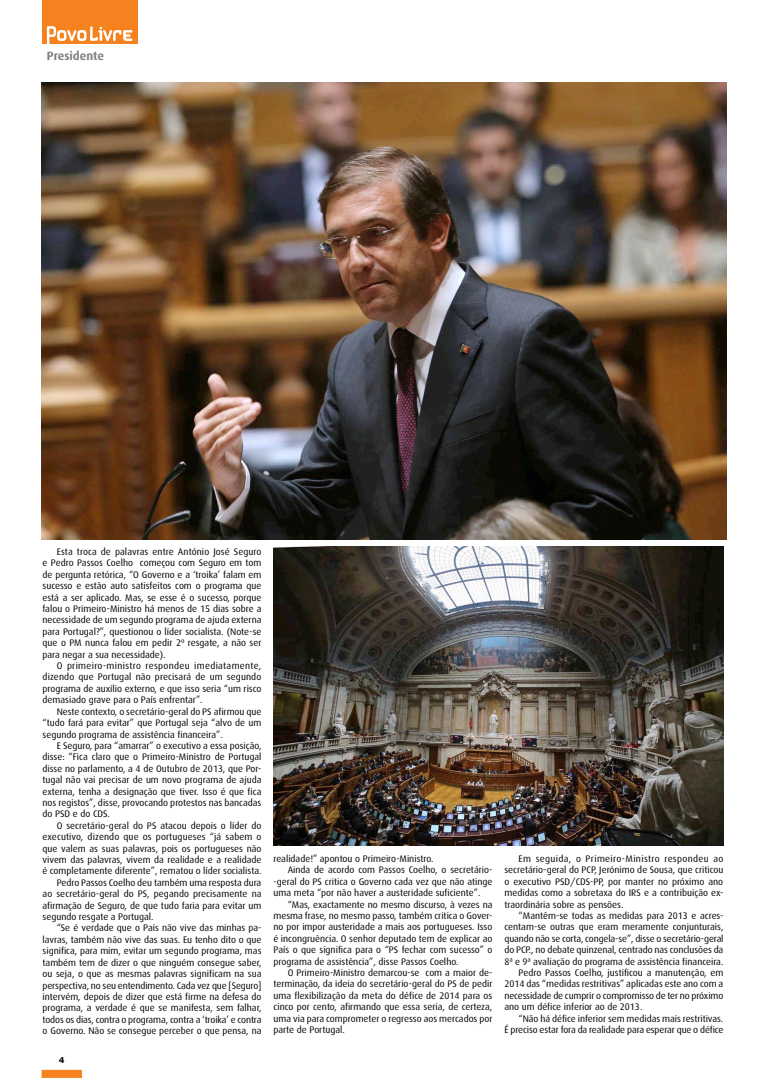
<style>
.page{position:relative;width:766px;height:1078px;background:#fff}
.page>*{position:absolute;margin:0;border:0;box-sizing:border-box;transform-origin:0 0}
.t1{font:700 12px "Dax";color:#808184}
.t2{font:9.5px/11.4px "Dax";color:#000;text-align:justify}
.t3{font:700 8px "Verdana";color:#000}
</style>
<div class="page">
<div style="left:42px;top:1069px;width:40px;height:8px;background:#f5821f;border:1px solid #f5821f"></div>
<div style="left:43px;top:0;width:95px;height:44px;background:#f5821f"></div>
<svg style="left:47px;top:26px;width:85px;height:18px"></svg>
<img style="left:273px;top:546px;width:450px;height:299px">
<img style="left:42px;top:83px;width:684px;height:456px">
<p class="t1" style="left:47px;top:49px;width:59px">Presidente</p>
<p class="t2" style="left:43px;top:546px;width:220px;text-indent:14px">Esta troca de palavras entre António José Seguro e Pedro Passos Coelho começou com Seguro em tom de pergunta retórica, “O Governo e a ‘troika’ falam em sucesso e estão auto satisfeitos com o programa que está a ser aplicado. Mas, se esse é o sucesso, porque falou o Primeiro-Ministro há menos de 15 dias sobre a necessidade de um segundo programa de ajuda externa para Portugal?”, questionou o líder socialista. (Note-se que o PM nunca falou em pedir 2º resgate, a não ser para negar a sua necessidade).</p>
<p class="t2" style="left:43px;top:660px;width:220px;text-indent:14px">O primeiro-ministro respondeu imediatamente, dizendo que Portugal não precisará de um segundo programa de auxílio externo, e que isso seria “um risco demasiado grave para o País enfrentar”.</p>
<p class="t2" style="left:43px;top:705px;width:220px;text-indent:14px">Neste contexto, o secretário-geral do PS afirmou que “tudo fará para evitar” que Portugal seja “alvo de um segundo programa de assistência financeira”.</p>
<p class="t2" style="left:43px;top:739px;width:220px;text-indent:14px">E Seguro, para “amarrar” o executivo a essa posição, disse: “Fica claro que o Primeiro-Ministro de Portugal disse no parlamento, a 4 de Outubro de 2013, que Por&shy;tugal não vai precisar de um novo programa de ajuda externa, tenha a designação que tiver. Isso é que fica nos registos”, disse, provocando protestos nas bancadas do PSD e do CDS.</p>
<p class="t2" style="left:57px;top:819px;width:206px">O secretário-geral do PS atacou depois o líder do</p>
<p class="t2" style="left:43px;top:831px;width:220px">executivo, dizendo que os portugueses “já sabem o</p>
<p class="t2" style="left:43px;top:842px;width:220px">que valem as suas palavras, pois os portugueses não</p>
<p class="t2" style="left:43px;top:853px;width:220px">vivem das palavras, vivem da realidade e a realidade</p>
<p class="t2" style="left:43px;top:865px;width:220px">é completamente diferente”, rematou o líder socialista.</p>
<p class="t2" style="left:57px;top:876px;width:206px">Pedro Passos Coelho deu também uma resposta dura</p>
<p class="t2" style="left:43px;top:888px;width:220px">ao secretário-geral do PS, pegando precisamente na</p>
<p class="t2" style="left:43px;top:899px;width:220px">afirmação de Seguro, de que tudo faria para evitar um</p>
<p class="t2" style="left:43px;top:910px;width:113px">segundo resgate a Portugal.</p>
<p class="t2" style="left:57px;top:922px;width:206px">“Se é verdade que o País não vive das minhas pa-</p>
<p class="t2" style="left:43px;top:933px;width:220px">lavras, também não vive das suas. Eu tenho dito o que</p>
<p class="t2" style="left:43px;top:945px;width:220px">significa, para mim, evitar um segundo programa, mas</p>
<p class="t2" style="left:43px;top:956px;width:220px">também tem de dizer o que ninguém consegue saber,</p>
<p class="t2" style="left:43px;top:967px;width:220px">ou seja, o que as mesmas palavras significam na sua</p>
<p class="t2" style="left:43px;top:979px;width:220px">perspectiva, no seu entendimento. Cada vez que [Seguro]</p>
<p class="t2" style="left:43px;top:990px;width:220px">intervém, depois de dizer que está firme na defesa do</p>
<p class="t2" style="left:43px;top:1002px;width:220px">programa, a verdade é que se manifesta, sem falhar,</p>
<p class="t2" style="left:43px;top:1013px;width:220px">todos os dias, contra o programa, contra a ‘troika’ e contra</p>
<p class="t2" style="left:43px;top:1024px;width:220px">o Governo. Não se consegue perceber o que pensa, na</p>
<p class="t3" style="left:59px;top:1054px;width:7px">4</p>
<p class="t2" style="left:273px;top:852px;width:161px">realidade!” apontou o Primeiro-Ministro.</p>
<p class="t2" style="left:287px;top:864px;width:206px">Ainda de acordo com Passos Coelho, o secretário-</p>
<p class="t2" style="left:273px;top:875px;width:220px">-geral do PS critica o Governo cada vez que não atinge</p>
<p class="t2" style="left:273px;top:887px;width:208px">uma meta “por não haver a austeridade suficiente”.</p>
<p class="t2" style="left:287px;top:898px;width:206px">“Mas, exactamente no mesmo discurso, à vezes na</p>
<p class="t2" style="left:273px;top:909px;width:220px">mesma frase, no mesmo passo, também critica o Gover-</p>
<p class="t2" style="left:273px;top:921px;width:220px">no por impor austeridade a mais aos portugueses. Isso</p>
<p class="t2" style="left:273px;top:932px;width:220px">é incongruência. O senhor deputado tem de explicar ao</p>
<p class="t2" style="left:273px;top:944px;width:220px">País o que significa para o “PS fechar com sucesso” o</p>
<p class="t2" style="left:273px;top:955px;width:186px">programa de assistência”, disse Passos Coelho.</p>
<p class="t2" style="left:287px;top:966px;width:206px">O Primeiro-Ministro demarcou-se com a maior de-</p>
<p class="t2" style="left:273px;top:978px;width:220px">terminação, da ideia do secretário-geral do PS de pedir</p>
<p class="t2" style="left:273px;top:989px;width:220px">uma flexibilização da meta do défice de 2014 para os</p>
<p class="t2" style="left:273px;top:1001px;width:220px">cinco por cento, afirmando que essa seria, de certeza,</p>
<p class="t2" style="left:273px;top:1012px;width:220px">uma via para comprometer o regresso aos mercados por</p>
<p class="t2" style="left:273px;top:1023px;width:73px">parte de Portugal.</p>
<p class="t2" style="left:504px;top:852px;width:220px;text-indent:14px">Em seguida, o Primeiro-Ministro respondeu ao secretário-geral do PCP, Jerónimo de Sousa, que criticou o executivo PSD/CDS-PP, por manter no próximo ano medidas como a sobretaxa do IRS e a contribuição ex&shy;traordinária sobre as pensões.</p>
<p class="t2" style="left:518px;top:909px;width:206px">“Mantêm-se todas as medidas para 2013 e acres-</p>
<p class="t2" style="left:504px;top:921px;width:220px">centam-se outras que eram meramente conjunturais,</p>
<p class="t2" style="left:504px;top:932px;width:220px">quando não se corta, congela-se”, disse o secretário-geral</p>
<p class="t2" style="left:504px;top:944px;width:220px">do PCP., no debate quinzenal, centrado nas conclusões da</p>
<p class="t2" style="left:504px;top:955px;width:220px">8ª e 9ª avaliação do programa de assistência financeira.</p>
<p class="t2" style="left:518px;top:966px;width:206px">Pedro Passos Coelho, justificou a manutenção, em</p>
<p class="t2" style="left:504px;top:978px;width:220px">2014 das “medidas restritivas” aplicadas este ano com a</p>
<p class="t2" style="left:504px;top:989px;width:220px">necessidade de cumprir o compromisso de ter no próximo</p>
<p class="t2" style="left:504px;top:1001px;width:139px">ano um défice inferior ao de 2013.</p>
<p class="t2" style="left:518px;top:1012px;width:206px">“Não há défice inferior sem medidas mais restritivas.</p>
<p class="t2" style="left:504px;top:1023px;width:220px">É preciso estar fora da realidade para esperar que o défice</p>
</div>
